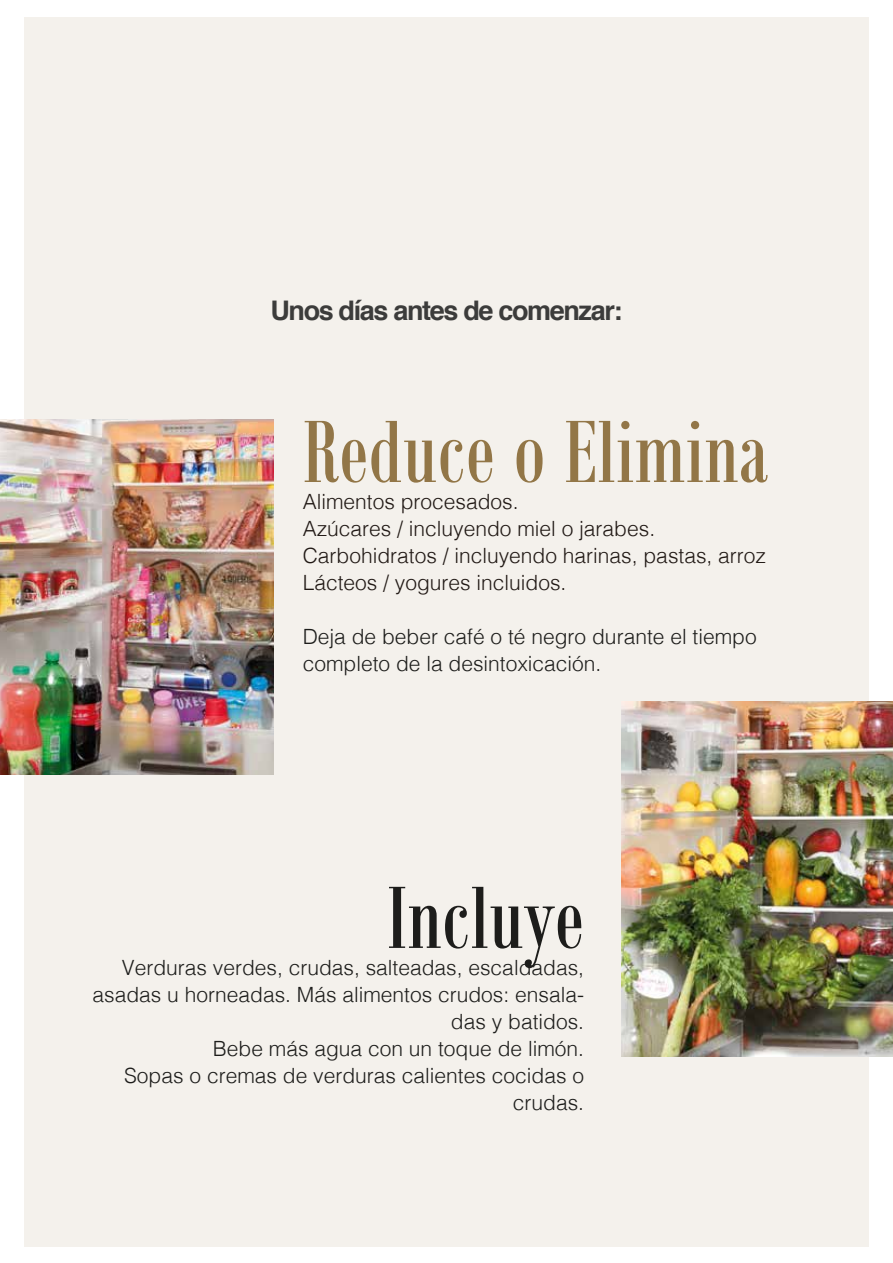
<style>
.page{position:relative;width:893px;height:1263px;background:#fff}
.page>*{position:absolute;margin:0;border:0;box-sizing:border-box;transform-origin:0 0}
.t1{font:96px "Bodoni MT Condensed";color:#927647}
.t2{font:96px "Bodoni MT Condensed";color:#1d1d1b}
.t3{font:700 27px "Helvetica";letter-spacing:-.05em;color:#3c3c3b}
.t4{font:300 21px/27px "Helvetica";color:#1d1d1b;text-align:right}
.t5{font:300 21px/27px "Helvetica";color:#211915}
</style>
<div class="page">
<div style="left:24px;top:17px;width:845px;height:1229px;background:#f4f1ec"></div>
<img style="left:0;top:420px;width:273px;height:355px">
<img style="left:621px;top:702px;width:272px;height:355px">
<p class="t3" style="left:270px;top:289px;width:354px">Unos días antes de comenzar:</p>
<h1 class="t1" style="left:303px;top:394px;width:467px">Reduce o Elimina</h1>
<p class="t5" style="left:303px;top:486px;width:465px">Alimentos procesados.<br>Azúcares / incluyendo miel o jarabes.<br>Carbohidratos / incluyendo harinas, pastas, arroz Lácteos / yogures incluidos.</p>
<p class="t4" style="left:303px;top:622px;width:456px;text-align:left">Deja de beber café o té negro durante el tiempo completo de la desintoxicación.</p>
<h1 class="t2" style="left:387px;top:860px;width:199px">Incluye</h1>
<p class="t4" style="left:93px;top:952px;width:493px">Verduras verdes, crudas, salteadas, escaldadas, asadas u horneadas. Más alimentos crudos: ensala&shy;das y batidos.<br>Bebe más agua con un toque de limón.<br>Sopas o cremas de verduras calientes cocidas o crudas.</p>
</div>
